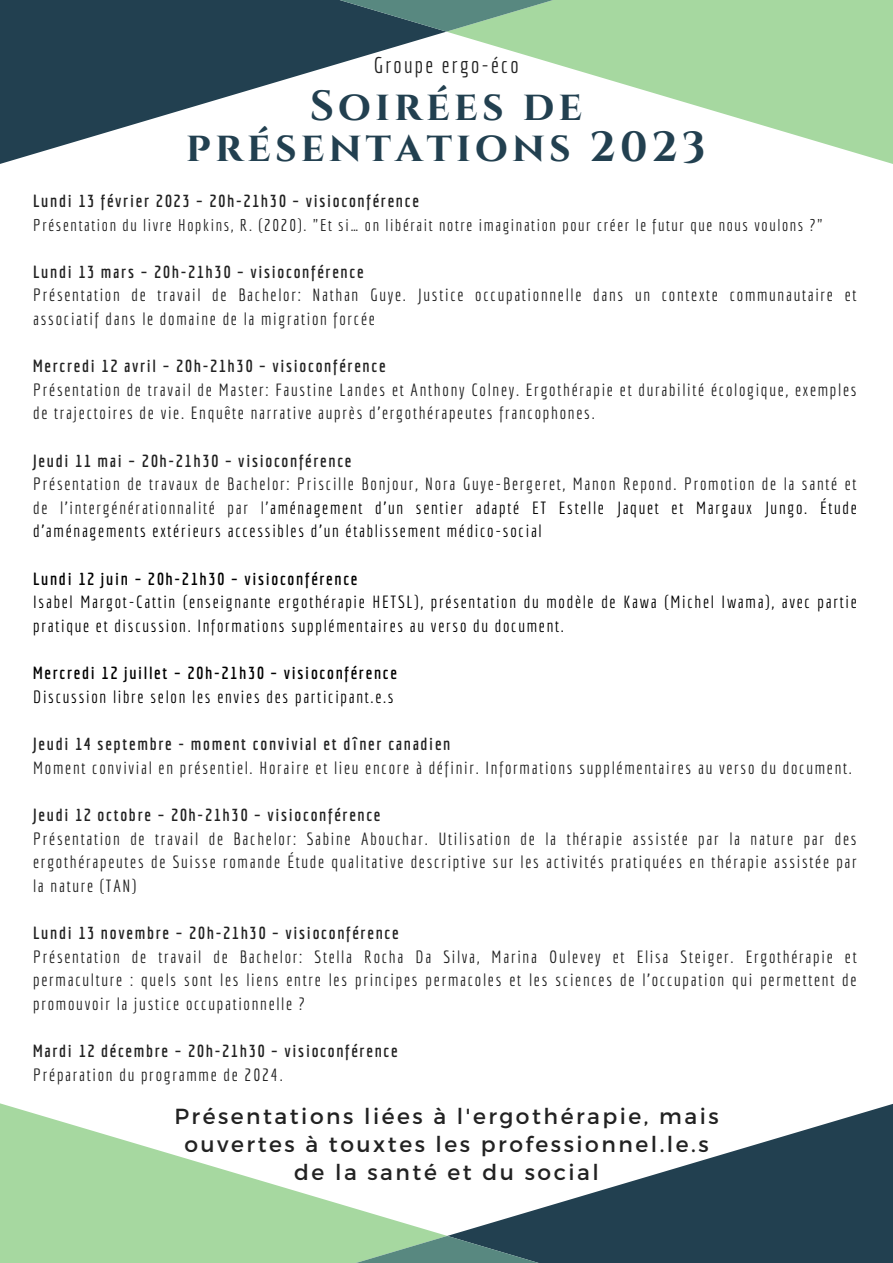
<style>
.page{position:relative;width:893px;height:1263px;background:#fff}
.page>*{position:absolute;margin:0;border:0;box-sizing:border-box;transform-origin:0 0}
.t1{font:700 42.15px/41.6px "Cinzel";letter-spacing:.1em;color:#224050;text-align:center}
.t2{font:22.12px "Economica";letter-spacing:.1em;color:#222}
.t3{font:21.83px/28.1px "Montserrat";letter-spacing:.115em;color:#222;text-align:center}
.t4{font:17.25px/23.6px "Economica";letter-spacing:.1em;color:#222;text-align:justify}
.t5{font:700 17.25px "Economica";letter-spacing:.1em;color:#222}
.t6{font:17.25px/23.6px "Economica";letter-spacing:.1em;color:#000}
.t7{font:700 17.25px "Economica";letter-spacing:.1em;color:#000}
.t8{font:16.5px "Economica";letter-spacing:.1em;color:#222}
.s1{color:#000}
</style>
<div class="page">
<svg style="left:0;top:0;width:445px;height:164px;fill:#224050"></svg>
<svg style="left:448px;top:0;width:445px;height:164px;fill:#a6d8a0"></svg>
<svg style="left:232px;top:0;width:428px;height:32px;background:#618b7a"></svg>
<svg style="left:447px;top:1104px;width:446px;height:159px;fill:#224050"></svg>
<svg style="left:0;top:1103px;width:447px;height:160px;fill:#a6d8a0"></svg>
<svg style="left:232px;top:1236px;width:430px;height:27px;background:#628b7a"></svg>
<p class="t2" style="left:373px;top:52px;width:147px">Groupe ergo-éco</p>
<h1 class="t1" style="left:186px;top:86px;width:521px">SOIRÉES DE<br>PRÉSENTATIONS 2023</h1>
<p class="t5" style="left:33px;top:191px;width:387px">Lundi 13 février 2023 – 20h-21h30 – visioconférence</p>
<p class="t8" style="left:33px;top:215px;width:791px">Présentation du livre Hopkins, R. (2020). "Et si… on libérait notre imagination pour créer le futur que nous voulons ?"</p>
<p class="t5" style="left:33px;top:261px;width:332px">Lundi 13 mars – 20h-21h30 – visioconférence</p>
<p class="t4" style="left:33px;top:283px;width:825px">Présentation de travail de Bachelor: Nathan Guye. Justice occupationnelle dans un contexte communautaire et associatif dans le domaine de la migration forcée</p>
<p class="t5" style="left:33px;top:356px;width:354px">Mercredi 12 avril – 20h-21h30 – visioconférence</p>
<p class="t4" style="left:33px;top:377px;width:825px">Présentation de travail de Master: Faustine Landes et Anthony Colney. Ergothérapie et durabilité écologique, exemples de trajectoires de vie. Enquête narrative auprès d'ergothérapeutes francophones.</p>
<p class="t5" style="left:33px;top:450px;width:320px">Jeudi 11 mai – 20h-21h30 – visioconférence</p>
<p class="t4" style="left:33px;top:472px;width:825px">Présentation de travaux de Bachelor: Priscille Bonjour, Nora Guye-Bergeret, Manon Repond. Promotion de la santé et de l'intergénérationnalité par l'<span class="s1">aménagement d'un sentier adapté ET Estelle Jaquet et Margaux Jungo. Étude d'aménagements extérieurs accessibles d'un établissement médico-social</span></p>
<p class="t7" style="left:33px;top:568px;width:326px">Lundi 12 juin – 20h-21h30 – visioconférence</p>
<p class="t6" style="left:33px;top:590px;width:825px">Isabel Margot-Cattin (enseignante ergothérapie HETSL), présentation du modèle de Kawa (Michel Iwama), avec partie pratique et discussion. Informations supplémentaires au verso du document.</p>
<p class="t7" style="left:33px;top:663px;width:365px">Mercredi 12 juillet – 20h-21h30 – visioconférence</p>
<p class="t6" style="left:33px;top:684px;width:362px">Discussion libre selon les envies des participant.e.s</p>
<p class="t5" style="left:33px;top:734px;width:419px">Jeudi 14 septembre - moment convivial et dîner canadien</p>
<p class="t4" style="left:33px;top:755px;width:820px">Moment convivial en présentiel. Horaire et lieu encore à définir. Informations supplémentaires au verso du document.</p>
<p class="t5" style="left:33px;top:805px;width:349px">Jeudi 12 octobre – 20h-21h30 – visioconférence</p>
<p class="t4" style="left:33px;top:826px;width:825px">Présentation de travail de Bachelor: Sabine Abouchar. Utilisation de la thérapie assistée par la nature par des ergothérapeutes de Suisse romande Étude qualitative descriptive sur les activités pratiquées en thérapie assistée par la nature (TAN)</p>
<p class="t5" style="left:33px;top:923px;width:367px">Lundi 13 novembre – 20h-21h30 – visioconférence</p>
<p class="t4" style="left:33px;top:944px;width:825px">Présentation de travail de Bachelor: Stella Rocha Da Silva, Marina Oulevey et Elisa Steiger. Ergothérapie et permaculture : quels sont les liens entre les principes permacoles et les sciences de l’occupation qui permettent de promouvoir la justice occupationnelle ?</p>
<p class="t5" style="left:33px;top:1041px;width:366px">Mardi 12 décembre – 20h-21h30 – visioconférence</p>
<p class="t4" style="left:33px;top:1062px;width:251px">Préparation du programme de 2024.</p>
<p class="t3" style="left:174px;top:1101px;width:546px">Présentations liées à l'ergothérapie, mais ouvertes à touxtes les professionnel.le.s de la santé et du social</p>
</div>
